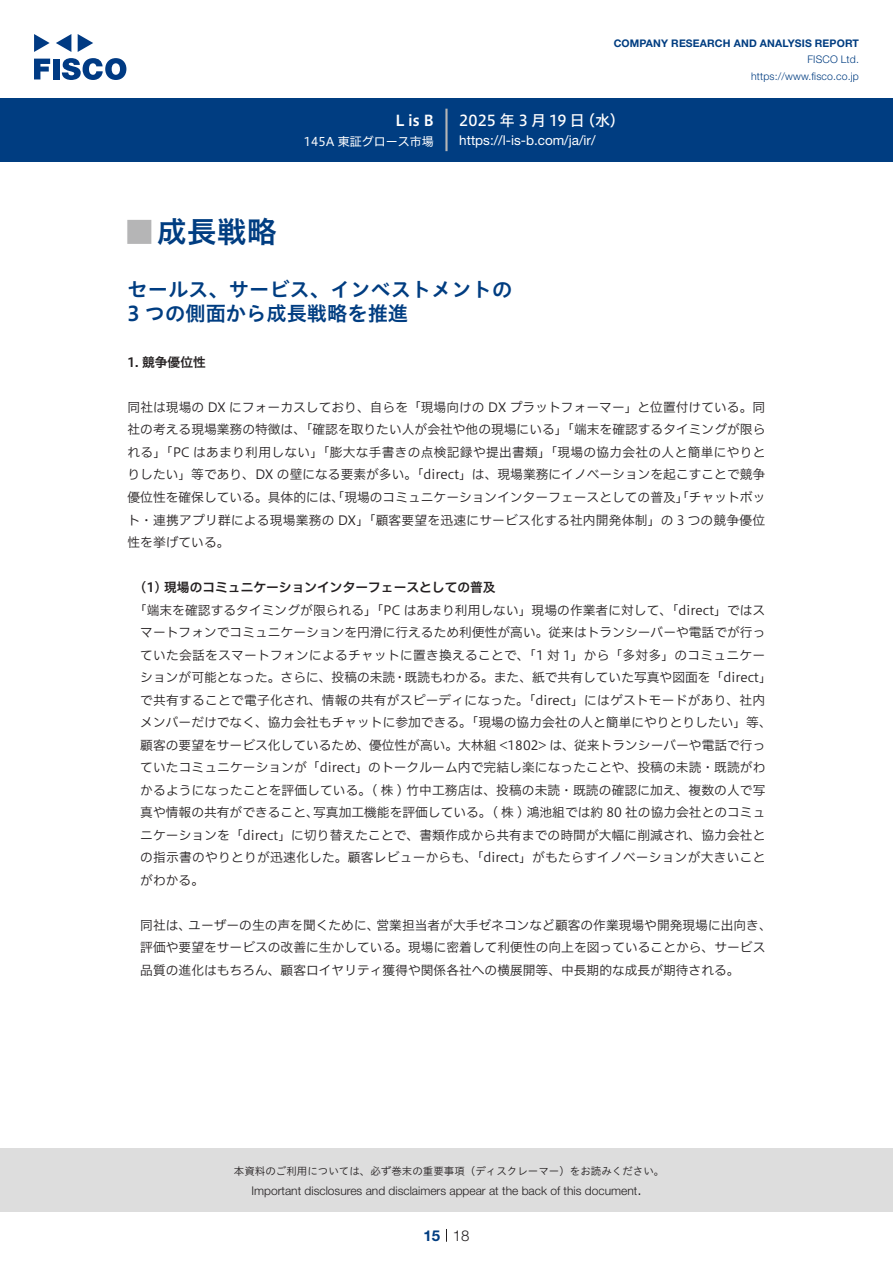
<style>
.page{position:relative;width:893px;height:1263px;background:#fff}
.page>*{position:absolute;margin:0;border:0;box-sizing:border-box;transform-origin:0 0}
.t1{font:30px "Hiragino UD Sans Std N W6";color:#003d81}
.t2{font:24px "Hiragino UD Sans Std N W6";color:#b5b5b6}
.中タイトル{font:20.25px/24px "Hiragino UD Sans Std W6";color:#003d81}
.t3{font:15px "Hiragino UD Sans F Std N W5";letter-spacing:.005em;color:#fff}
.t4{font:15px "Hiragino UD Sans F Std N W6";color:#fff}
.t5{font:300 15px "Helvetica Neue LT Std";color:#231f20}
.t6{font:700 15px "Helvetica Neue LT Std";color:#003d81}
.t7{font:13.5px "Helvetica Neue LT Std";color:#fff}
.本文3mm{font:12.75px/22.5px "Hiragino UD Sans F Std N W3";color:#231f20}
.本文{font:12.75px/22.5px "Hiragino UD Sans F Std N W3";letter-spacing:.015em;color:#231f20;text-align:justify}
.本文3mm-2{font:12.75px "Hiragino UD Sans F Std N W3";letter-spacing:.02em;color:#231f20}
.小タイトル3mm{font:12.75px "Hiragino UD Sans F Std N W6";color:#231f20}
.小タイトル{font:12.75px "Hiragino UD Sans F Std N W6";color:#231f20}
.t8{font:300 12px "Helvetica Neue LT Std";color:#231f20}
.t9{font:12px "Hiragino UD Sans F Std N W4";color:#fff}
.t10{font:10.5px "Hiragino UD Sans Std W3";color:#231f20}
.t11{font:700 10.5px "Helvetica Neue LT Std";letter-spacing:.015em;color:#003d81}
.t12{font:300 10.5px/16.5px "Helvetica Neue LT Std";letter-spacing:.015em;color:#003d81;text-align:right}
</style>
<div class="page">
<div style="left:0;top:1148px;width:893px;height:64px;background:#ddd"></div>
<svg style="left:34px;top:59px;width:16px;height:20px"></svg>
<div style="left:53px;top:59px;width:6px;height:20px;background:#003a83"></div>
<svg style="left:62px;top:58px;width:64px;height:22px"></svg>
<svg style="left:34px;top:34px;width:16px;height:18px"></svg>
<svg style="left:78px;top:34px;width:15px;height:18px"></svg>
<svg style="left:56px;top:34px;width:15px;height:18px"></svg>
<div style="left:0;top:98px;width:893px;height:64px;background:#003d81"></div>
<hr style="left:445px;top:109px;width:3px;height:42px;background:#b5b5b6">
<svg style="left:446px;top:1229px;width:1px;height:13px"></svg>
<p class="t4" style="left:395px;top:109px;width:40px">isL B</p>
<p class="t9" style="left:304px;top:132px;width:131px">145A 東証グロース市場</p>
<p class="t11" style="left:614px;top:37px;width:247px">COMPANY RESEARCH AND ANALYSIS REPORT</p>
<p class="t12" style="left:751px;top:51px;width:109px">FISCO Ltd. https://www.fisco.co j p.</p>
<p class="t3" style="left:580px;top:109px;width:46px">（水(</p>
<p class="t3" style="left:459px;top:109px;width:127px">2025 年 3 月 19 日</p>
<p class="t7" style="left:459px;top:132px;width:138px">h t t p s : / / - l i s .b- c o m j a/ /i r/</p>
<p class="t1" style="left:157px;top:209px;width:121px">成長戦略</p>
<p class="t2" style="left:128px;top:213px;width:25px">█</p>
<p class="中タイトル" style="left:128px;top:276px;width:386px">セールス、サービス、インベストメントの<br>3 つの側面から成長戦略を推進</p>
<p class="小タイトル" style="left:128px;top:352px;width:80px">1. 競争優位性</p>
<p class="本文" style="left:128px;top:395px;width:639px">同社は現場の DX にフォーカスしており、自らを「現場向けの DX プラットフォーマー」と位置付けている。同社の考える現場業務の特徴は、「確認を取りたい人が会社や他の現場にいる」「端末を確認するタイミングが限られる」「PC はあまり利用しない」「膨大な手書きの点検記録や提出書類」「現場の協力会社の人と簡単にやりとりしたい」等であり、DX の壁になる要素が多い。「direct」は、現場業務にイノベーションを起こすことで競争優位性を確保している。具体的には、「現場のコミュニケーションインターフェースとしての普及」「チャットボット・連携アプリ群による現場業務の DX」「顧客要望を迅速にサービス化する社内開発体制」の 3 つの競争優位性を挙げている。</p>
<p class="小タイトル3mm" style="left:140px;top:577px;width:357px">1( ) 現場のコミュニケーションインターフェースとしての普及</p>
<p class="本文3mm" style="left:134px;top:598px;width:633px">「端末を確認するタイミングが限られる」「PC はあまり利用しない」現場の作業者に対して、「direct」ではス</p>
<p class="本文3mm" style="left:140px;top:620px;width:627px">マートフォンでコミュニケーションを円滑に行えるため利便性が高い。従来はトランシーバーや電話でが行っ</p>
<p class="本文3mm-2" style="left:140px;top:645px;width:626px">ていた会話をスマートフォンによるチャットに置き換えることで、「1 対 1」から「多対多」のコミュニケー</p>
<p class="本文3mm" style="left:140px;top:665px;width:633px">ションが可能となった。さらに、投稿の未読・既読もわかる。また、紙で共有していた写真や図面を「direct「</p>
<p class="本文3mm-2" style="left:140px;top:690px;width:626px">で共有することで電子化され、情報の共有がスピーディになった。「direct」にはゲストモードがあり、社内</p>
<p class="本文3mm" style="left:140px;top:710px;width:633px">メンバーだけでなく、協力会社もチャットに参加できる。「現場の協力会社の人と簡単にやりとりしたい」等、</p>
<p class="本文3mm" style="left:140px;top:733px;width:627px">顧客の要望をサービス化しているため、優位性が高い。大林組 &lt;1802&gt; は、従来トランシーバーや電話で行っ</p>
<p class="本文3mm" style="left:140px;top:755px;width:627px">ていたコミュニケーションが「direct」のトークルーム内で完結し楽になったことや、投稿の未読・既読がわ</p>
<p class="本文3mm" style="left:140px;top:778px;width:627px">かるようになったことを評価している。( 株 ) 竹中工務店は、投稿の未読・既読の確認に加え、複数の人で写</p>
<p class="本文3mm" style="left:313px;top:800px;width:454px">写真加工機能を評価している。( 株 ) 鴻池組では約 80 社の協力会社とのコミュ</p>
<p class="本文3mm" style="left:140px;top:800px;width:627px">真や情報の共有ができること、<br>ニケーションを「direct」に切り替えたことで、書類作成から共有までの時間が大幅に削減され、協力会社との指示書のやりとりが迅速化した。顧客レビューからも、「direct」がもたらすイノベーションが大きいことがわかる。</p>
<p class="本文3mm" style="left:376px;top:913px;width:397px">営業担当者が大手ゼネコンなど顧客の作業現場や開発現場に出向き、</p>
<p class="本文3mm" style="left:188px;top:913px;width:193px">ユーザーの生の声を聞くために、</p>
<p class="本文3mm" style="left:140px;top:913px;width:627px">同社は、<br>評価や要望をサービスの改善に生かしている。現場に密着して利便性の向上を図っていることから、サービス品質の進化はもちろん、顧客ロイヤリティ獲得や関係各社への横展開等、中長期的な成長が期待される。</p>
<p class="t10" style="left:234px;top:1163px;width:432px">本資料のご利用については、必ず巻末の重要事項（ディスクレーマー）をお読みください。</p>
<p class="t5" style="left:637px;top:1180px;width:6px">.</p>
<p class="t8" style="left:251px;top:1183px;width:387px">Important disclosures and disclaimers appear at the back of this document</p>
<p class="t6" style="left:423px;top:1226px;width:18px">15</p>
<p class="t5" style="left:453px;top:1226px;width:18px">18</p>
</div>
